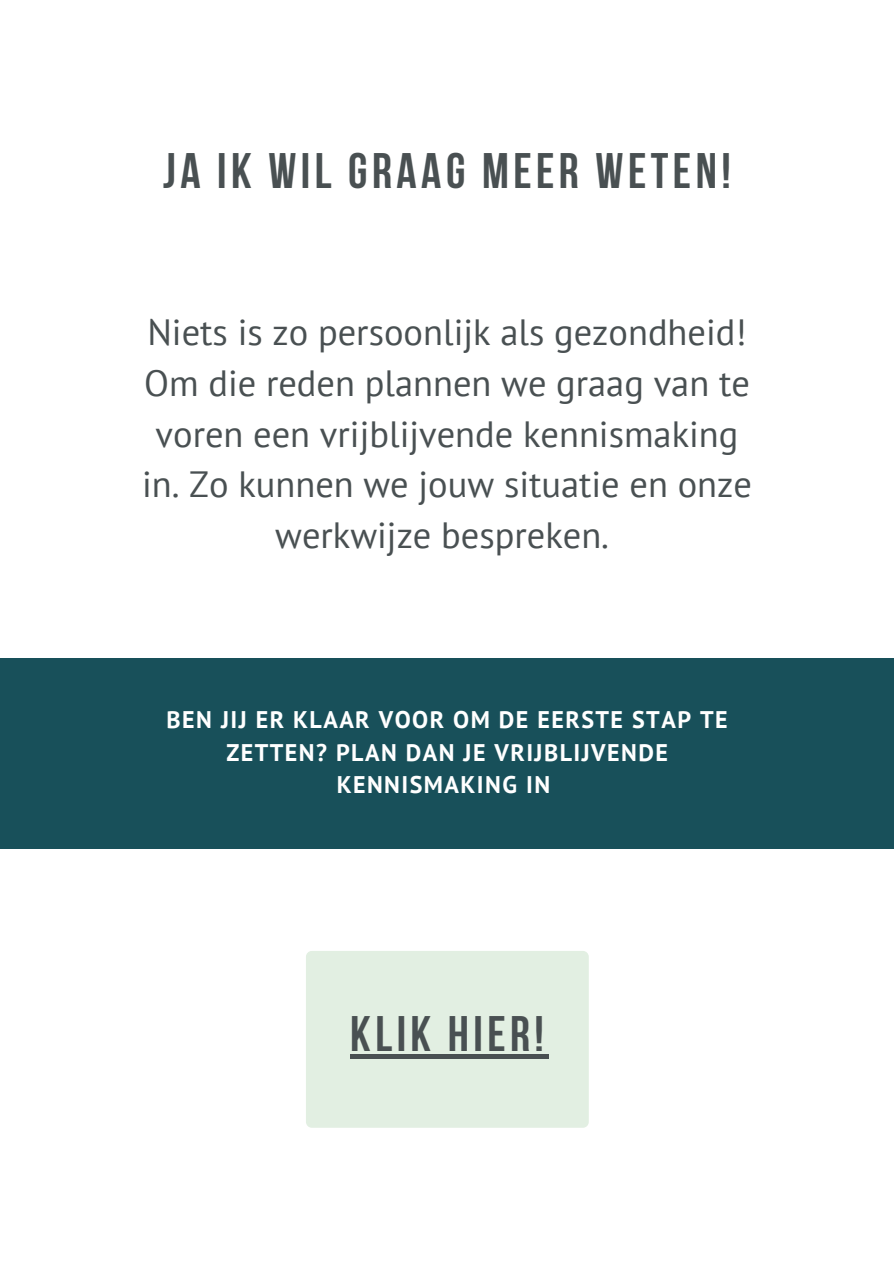
<style>
.page{position:relative;width:894px;height:1264px;background:#fff}
.page>*{position:absolute;margin:0;border:0;box-sizing:border-box;transform-origin:0 0}
.t1{font:700 49.65px "Bebas Neue";letter-spacing:.09em;color:#495052}
.t2{font:36.45px/50.7px "PT Sans";color:#495052;text-align:center}
.t3{font:700 24px/32.7px "PT Sans";letter-spacing:.06em;color:#fff;text-align:center}
</style>
<div class="page">
<div style="left:0;top:658px;width:893px;height:191px;background:#18505a"></div>
<div style="left:306px;top:950px;width:282px;height:177px;background:#e2efe2;border-radius:6px"></div>
<div style="left:350px;top:1054px;width:198px;height:5px;background:#495052"></div>
<p class="t1" style="left:163px;top:150px;width:569px">JA IK WIL GRAAG MEER WETEN!</p>
<p class="t2" style="left:142px;top:306px;width:611px">Niets is zo persoonlijk als gezondheid!<br>Om die reden plannen we graag van te voren een vrijblijvende kennismaking in. Zo kunnen we jouw situatie en onze werkwijze bespreken.</p>
<p class="t3" style="left:167px;top:703px;width:562px">BEN JIJ ER KLAAR VOOR OM DE EERSTE STAP TE<br>ZETTEN? PLAN DAN JE VRIJBLIJVENDE<br>KENNISMAKING IN</p>
<p class="t1" style="left:350px;top:1013px;width:195px">KLIK HIER!</p>
</div>
